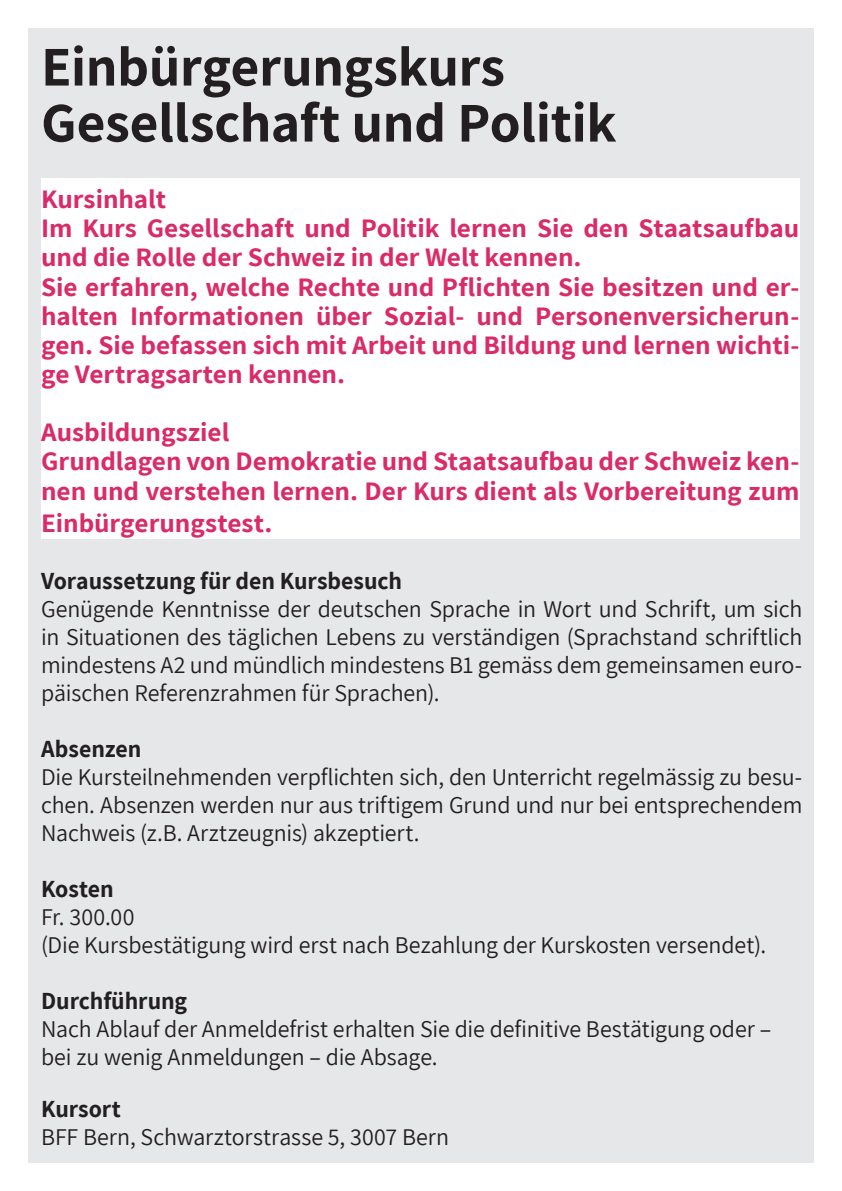
<style>
.page{position:relative;width:842px;height:1191px;background:#fff}
.page>*{position:absolute;margin:0;border:0;box-sizing:border-box;transform-origin:0 0}
.t1{font:700 56px/56px "Assistant";letter-spacing:-.005em;color:#231f20}
.t2{font:700 26px/29.2px "Assistant";color:#da2b68;scale:1.05 1}
.t3{font:24px/28px "Assistant";letter-spacing:-.005em;color:#231f20;text-align:justify}
.t4{font:700 24px "Assistant";color:#231f20}
</style>
<div class="page">
<div style="left:28px;top:28px;width:786px;height:1134px;background:#e6e7e9"></div>
<div style="left:41px;top:179px;width:758px;height:360px;background:#fff"></div>
<h1 class="t1" style="left:41px;top:37px;width:577px">Einbürgerungskurs<br>Gesellschaft und Politik</h1>
<p class="t2" style="left:41px;top:184px;width:724px">Kursinhalt<br>Im Kurs Gesellschaft und Politik lernen Sie den Staatsaufbau und die Rolle der Schweiz in der Welt kennen.<br>Sie erfahren, welche Rechte und Pflichten Sie besitzen und er&shy;halten Informationen über Sozial- und Personenversicherun&shy;gen. Sie befassen sich mit Arbeit und Bildung und lernen wichti&shy;ge Vertragsarten kennen.</p>
<p class="t2" style="left:41px;top:417px;width:724px">Ausbildungsziel<br>Grundlagen von Demokratie und Staatsaufbau der Schweiz ken&shy;nen und verstehen lernen. Der Kurs dient als Vorbereitung zum</p>
<p class="t2" style="left:41px;top:508px;width:222px">Einbürgerungstest.</p>
<p class="t4" style="left:41px;top:565px;width:362px">Voraussetzung für den Kursbesuch</p>
<p class="t3" style="left:41px;top:594px;width:763px">Genügende Kenntnisse der deutschen Sprache in Wort und Schrift, um sich in Situationen des täglichen Lebens zu verständigen (Sprachstand schriftlich mindestens A2 und mündlich mindestens B1 gemäss dem gemeinsamen euro&shy;päischen Referenzrahmen für Sprachen).</p>
<p class="t4" style="left:41px;top:733px;width:102px">Absenzen</p>
<p class="t3" style="left:41px;top:762px;width:763px">Die Kursteilnehmenden verpflichten sich, den Unterricht regelmässig zu besu&shy;chen. Absenzen werden nur aus triftigem Grund und nur bei entsprechendem Nachweis (z.B. Arztzeugnis) akzeptiert.</p>
<p class="t4" style="left:41px;top:873px;width:74px">Kosten</p>
<p class="t3" style="left:41px;top:902px;width:727px">Fr. 300.00<br>(Die Kursbestätigung wird erst nach Bezahlung der Kurskosten versendet).</p>
<p class="t4" style="left:41px;top:985px;width:148px">Durchführung</p>
<p class="t3" style="left:41px;top:1014px;width:731px">Nach Ablauf der Anmeldefrist erhalten Sie die definitive Bestätigung oder – bei zu wenig Anmeldungen – die Absage.</p>
<p class="t4" style="left:41px;top:1093px;width:81px">Kursort</p>
<p class="t3" style="left:41px;top:1122px;width:410px">BFF Bern, Schwarztorstrasse 5, 3007 Bern</p>
</div>
